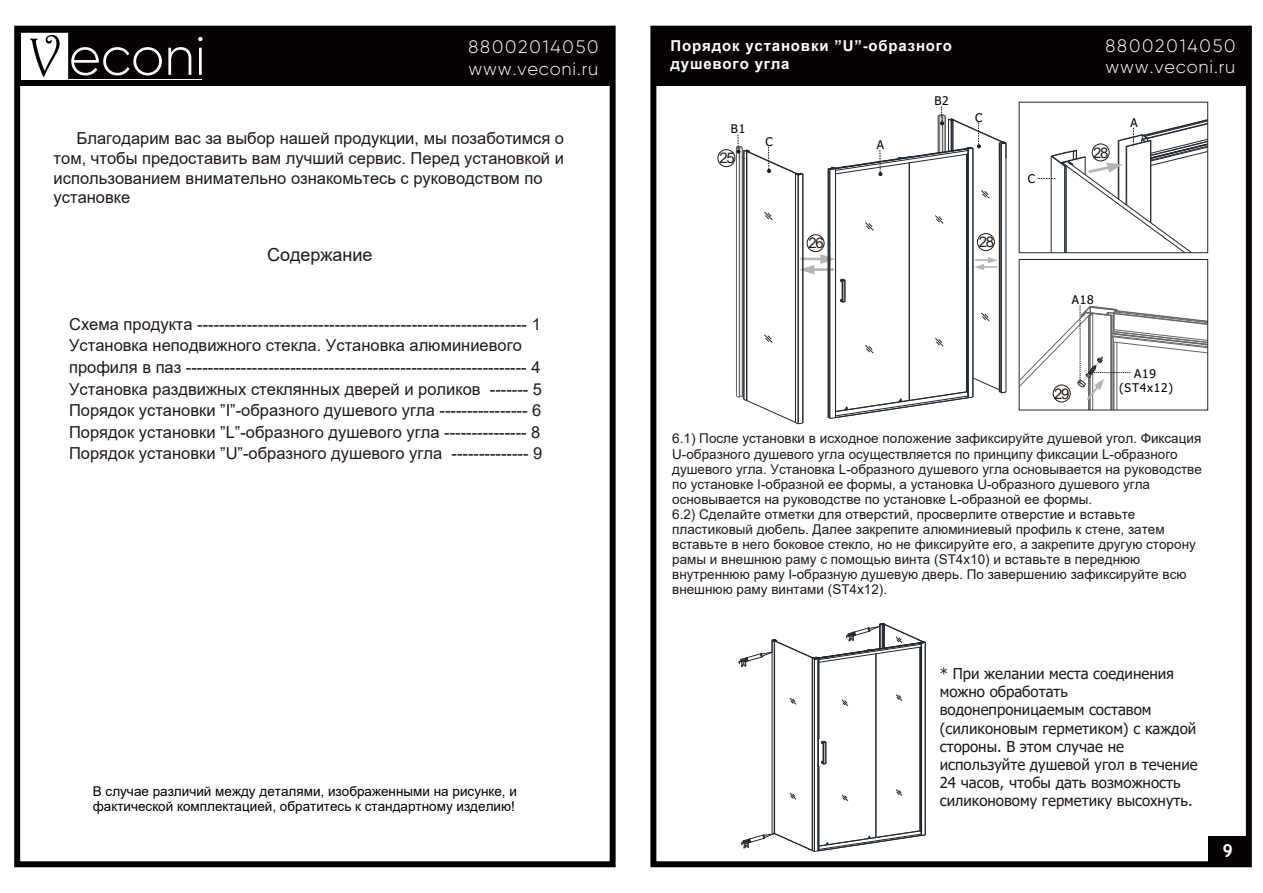
<style>
.page{position:relative;width:1263px;height:893px;background:#fff}
.page>*{position:absolute;margin:0;border:0;box-sizing:border-box;transform-origin:0 0}
.t1{font:300 18px/21.6px "Gilroy";letter-spacing:.1em;color:#fff}
.t2{font:18px "Arial";color:#231916}
.t3{font:700 18px "Trebuchet MS";color:#fff}
.t4{font:16.5px/21.6px "Arial";color:#231916}
.t5{font:16.5px/19.8px "Arial";color:#231815}
.t6{font:15px/18.1px "Tahoma";color:#231916}
.t7{font:700 15px/18px "Arial";letter-spacing:.055em;color:#fff}
.t8{font:14.55px "Arial";letter-spacing:-.085em;color:#231916}
.t9{font:13.5px/15.1px "Arial";color:#231916}
.t10{font:13.5px/14.7px "Arial";color:#000}
.t11{font:12px/14.5px "Tahoma";letter-spacing:.06em;color:#000;text-align:center}
.s1{font-size:10.35px}
</style>
<div class="page">
<div style="left:718px;top:150px;width:17px;height:17px;background:#fff;border:1px solid #231916;border-radius:50%"></div>
<div style="left:807px;top:235px;width:17px;height:17px;background:#fff;border:1px solid #231916;border-radius:50%"></div>
<hr style="left:736px;top:147px;width:1px;height:249px;background:#656565">
<hr style="left:739px;top:147px;width:1px;height:249px;background:#656565">
<hr style="left:742px;top:148px;width:1px;height:249px;background:#656565">
<hr style="left:743px;top:150px;width:1px;height:249px;background:#212830">
<hr style="left:746px;top:152px;width:1px;height:249px;background:#212830">
<hr style="left:795px;top:174px;width:1px;height:249px;background:#212830">
<hr style="left:798px;top:175px;width:1px;height:249px;background:#212830">
<hr style="left:802px;top:174px;width:1px;height:249px;background:#212830">
<hr style="left:803px;top:174px;width:1px;height:249px;background:#212830">
<hr style="left:828px;top:169px;width:1px;height:249px;background:#212830">
<hr style="left:829px;top:169px;width:1px;height:249px;background:#212830">
<hr style="left:835px;top:169px;width:1px;height:249px;background:#212830">
<hr style="left:1006px;top:143px;width:1px;height:249px;background:#212830">
<hr style="left:966px;top:154px;width:1px;height:238px;background:#212830">
<hr style="left:967px;top:154px;width:1px;height:238px;background:#212830">
<hr style="left:968px;top:149px;width:1px;height:249px;background:#212830">
<hr style="left:973px;top:148px;width:1px;height:249px;background:#212830">
<svg style="left:736px;top:395px;width:68px;height:29px"></svg>
<hr style="left:1001px;top:144px;width:1px;height:249px;background:#212830">
<hr style="left:999px;top:143px;width:1px;height:249px;background:#212830">
<hr style="left:909px;top:163px;width:1px;height:237px;background:#212830">
<svg style="left:828px;top:378px;width:179px;height:41px"></svg>
<svg style="left:865px;top:345px;width:8px;height:8px"></svg>
<svg style="left:865px;top:222px;width:8px;height:8px"></svg>
<svg style="left:935px;top:338px;width:8px;height:8px"></svg>
<svg style="left:935px;top:216px;width:8px;height:8px"></svg>
<svg style="left:764px;top:335px;width:8px;height:8px"></svg>
<svg style="left:764px;top:212px;width:8px;height:8px"></svg>
<svg style="left:981px;top:313px;width:8px;height:8px"></svg>
<svg style="left:981px;top:190px;width:8px;height:8px"></svg>
<svg style="left:736px;top:135px;width:68px;height:41px"></svg>
<svg style="left:828px;top:106px;width:179px;height:70px"></svg>
<svg style="left:975px;top:257px;width:22px;height:13px"></svg>
<div style="left:977px;top:233px;width:17px;height:18px;background:#fff;border:1px solid #231916;border-radius:50%"></div>
<svg style="left:1037px;top:120px;width:171px;height:133px"></svg>
<hr style="left:1088px;top:377px;width:1px;height:33px;background:#656565">
<hr style="left:1089px;top:376px;width:1px;height:34px;background:#656565">
<hr style="left:1090px;top:376px;width:1px;height:34px;background:#656565">
<hr style="left:1092px;top:372px;width:1px;height:38px;background:#656565">
<hr style="left:1110px;top:316px;width:1px;height:94px;background:#656565">
<hr style="left:1111px;top:335px;width:1px;height:75px;background:#656565">
<hr style="left:1112px;top:335px;width:1px;height:75px;background:#656565">
<hr style="left:1113px;top:342px;width:1px;height:68px;background:#656565">
<hr style="left:1117px;top:342px;width:1px;height:68px;background:#656565">
<div style="left:1019px;top:259px;width:189px;height:151px;border:1px solid #212830"></div>
<svg style="left:1019px;top:306px;width:189px;height:94px"></svg>
<div style="left:1092px;top:144px;width:17px;height:17px;background:#fff;border:1px solid #231916;border-radius:50%"></div>
<div style="left:1053px;top:385px;width:17px;height:17px;background:#fff;border:1px solid #231916;border-radius:50%"></div>
<hr style="left:772px;top:640px;width:1px;height:193px;background:#212830">
<hr style="left:774px;top:641px;width:1px;height:192px;background:#212830">
<hr style="left:812px;top:658px;width:1px;height:193px;background:#212830">
<hr style="left:814px;top:659px;width:1px;height:192px;background:#212830">
<hr style="left:818px;top:658px;width:1px;height:193px;background:#212830">
<hr style="left:920px;top:647px;width:1px;height:184px;background:#212830">
<hr style="left:921px;top:643px;width:1px;height:192px;background:#212830">
<hr style="left:925px;top:642px;width:1px;height:193px;background:#212830">
<hr style="left:875px;top:654px;width:1px;height:183px;background:#212830">
<hr style="left:876px;top:654px;width:1px;height:183px;background:#212830">
<svg style="left:790px;top:793px;width:6px;height:6px"></svg>
<svg style="left:790px;top:698px;width:6px;height:6px"></svg>
<svg style="left:842px;top:795px;width:6px;height:6px"></svg>
<svg style="left:842px;top:700px;width:6px;height:6px"></svg>
<svg style="left:896px;top:789px;width:6px;height:7px"></svg>
<svg style="left:896px;top:694px;width:6px;height:7px"></svg>
<svg style="left:739px;top:623px;width:187px;height:44px"></svg>
<svg style="left:741px;top:830px;width:185px;height:22px"></svg>
<svg style="left:800px;top:254px;width:46px;height:49px"></svg>
<svg style="left:821px;top:741px;width:6px;height:24px"></svg>
<div style="left:20px;top:32px;width:590px;height:54px;background:#060202"></div>
<svg style="left:22px;top:33px;width:140px;height:46px"></svg>
<svg style="left:168px;top:47px;width:23px;height:28px"></svg>
<hr style="left:54px;top:79px;width:148px;height:1px;background:#fff">
<svg style="left:198px;top:37px;width:4px;height:38px"></svg>
<div style="left:14px;top:26px;width:602px;height:841px;border:6px solid #060202"></div>
<div style="left:650px;top:26px;width:602px;height:841px;border:6px solid #060202"></div>
<div style="left:656px;top:32px;width:590px;height:54px;background:#060202"></div>
<div style="left:1208px;top:836px;width:38px;height:26px;background:#060202"></div>
<h1 class="t1" style="left:469px;top:36px;width:132px">88002014050 www.veconi.ru</h1>
<p class="t5" style="left:54px;top:128px;width:512px;text-indent:23px">Благодарим вас за выбор нашей продукции, мы позаботимся о том, чтобы предоставить вам лучший сервис. Перед установкой и использованием внимательно ознакомьтесь с руководством по установке</p>
<h1 class="t2" style="left:267px;top:243px;width:107px">Содержание</h1>
<p class="t4" style="left:69px;top:313px;width:475px">Схема продукта ------------------------------------------------------------ 1<br>Установка неподвижного стекла. Установка алюминиевого профиля в паз -------------------------------------------------------------- 4<br>Установка раздвижных стеклянных дверей и роликов ------- 5<br>Порядок установки ”I”-образного душевого угла ---------------- 6<br>Порядок установки ”L”-образного душевого угла --------------- 8<br>Порядок установки ”U”-образного душевого угла -------------- 9</p>
<p class="t10" style="left:93px;top:784px;width:426px">В случае различий между деталями, изображенными на рисунке, и фактической комплектацией, обратитесь к стандартному изделию!</p>
<p class="t7" style="left:670px;top:36px;width:283px">Порядок установки ”U”-образного душевого угла</p>
<p class="t11" style="left:731px;top:123px;width:16px">B1</p>
<p class="t8" style="left:719px;top:148px;width:17px">25<span class="s1">14</span></p>
<p class="t11" style="left:765px;top:136px;width:9px">C</p>
<p class="t11" style="left:877px;top:139px;width:9px">A</p>
<p class="t11" style="left:934px;top:94px;width:16px">B2</p>
<p class="t11" style="left:975px;top:111px;width:9px">C</p>
<p class="t8" style="left:808px;top:233px;width:17px">26<span class="s1">14</span></p>
<p class="t8" style="left:979px;top:232px;width:17px">28<span class="s1">14</span></p>
<p class="t11" style="left:1028px;top:172px;width:9px">C</p>
<h1 class="t1" style="left:1105px;top:34px;width:132px">88002014050 www.veconi.ru</h1>
<p class="t8" style="left:1093px;top:142px;width:17px">28<span class="s1">14</span></p>
<p class="t11" style="left:1130px;top:117px;width:9px">A</p>
<p class="t11" style="left:1072px;top:294px;width:23px">A18</p>
<p class="t8" style="left:1054px;top:384px;width:17px">29<span class="s1">14</span></p>
<p class="t11" style="left:1119px;top:367px;width:55px">A19 (ST4x12)</p>
<p class="t9" style="left:672px;top:431px;width:531px">6.1) После установки в исходное положение зафиксируйте душевой угол. Фиксация U-образного душевого угла осуществляется по принципу фиксации L-образного душевого угла. Установка L-образного душевого угла основывается на руководстве по установке I-образной ее формы, а установка U-образного душевого угла основывается на руководстве по установке L-образной ее формы.<br>6.2) Сделайте отметки для отверстий, просверлите отверстие и вставьте пластиковый дюбель. Далее закрепите алюминиевый профиль к стене, затем вставьте в него боковое стекло, но не фиксируйте его, а закрепите другую сторону рамы и внешнюю раму с помощью винта (ST4x10) и вставьте в переднюю внутреннюю раму I-образную душевую дверь. По завершению зафиксируйте всю внешнюю раму винтами (ST4x12).</p>
<p class="t6" style="left:940px;top:665px;width:259px">* При желании места соединения можно обработать водонепроницаемым составом (силиконовым герметиком) с каждой стороны. В этом случае не используйте душевой угол в течение<br>24 часов, чтобы дать возможность силиконовому герметику высохнуть.</p>
<h1 class="t3" style="left:1222px;top:839px;width:12px">9</h1>
</div>
